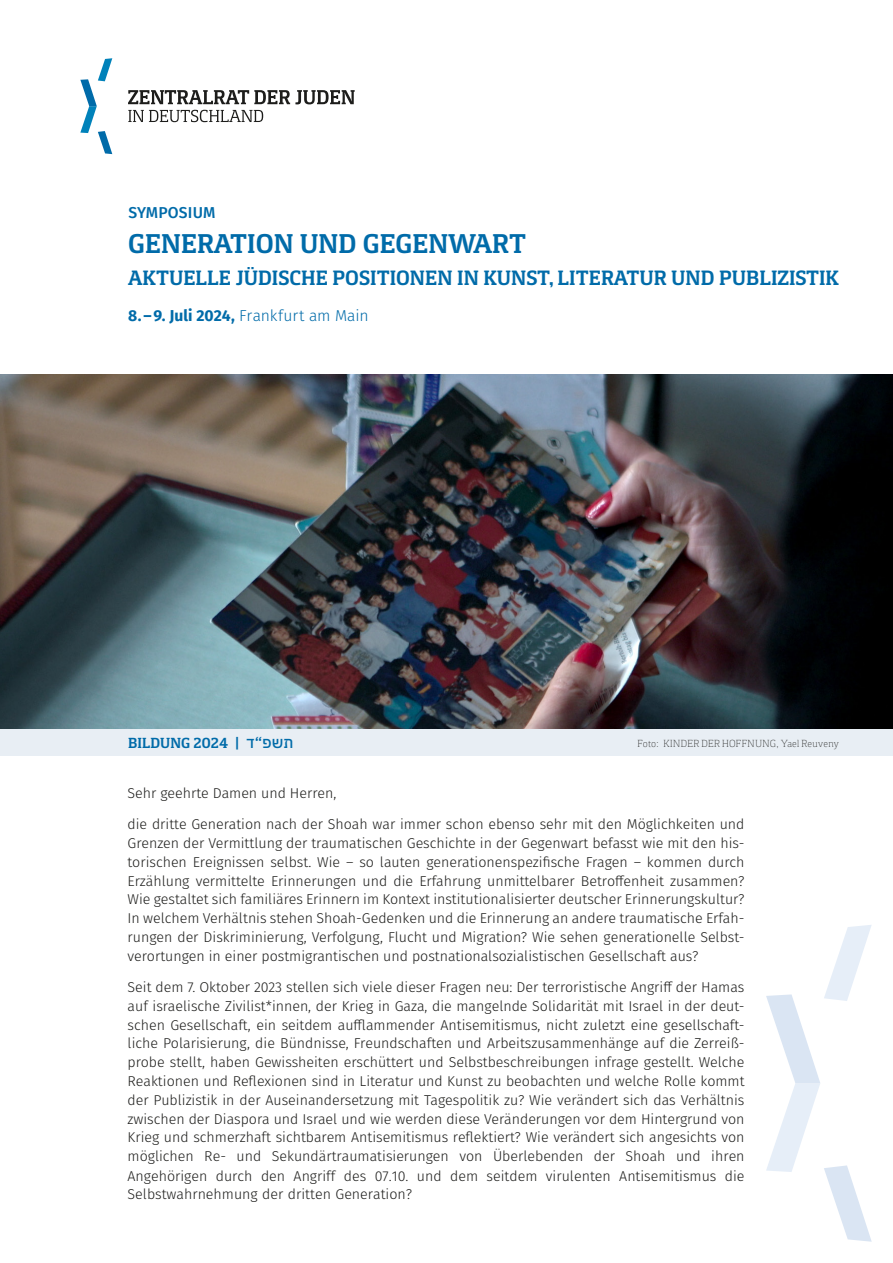
<style>
.page{position:relative;width:893px;height:1263px;background:#fff}
.page>*{position:absolute;margin:0;border:0;box-sizing:border-box;transform-origin:0 0}
.t1{font:700 27.75px "Foral Pro";color:#006ba9}
.t2{font:700 21.3px "Foral Pro";color:#006ba9}
.t3{font:300 15.75px "Fira Sans";letter-spacing:-.01em;color:#006ba9}
.t4{font:500 15.75px "Fira Sans";letter-spacing:.01em;color:#006ba9}
.t5{font:700 15px "Foral Pro";color:#006ba9}
.t6{font:300 14.25px/18.9px "Fira Sans";color:#1d1d1b;text-align:justify}
.t7{font:300 10.5px "Foral Pro";letter-spacing:.03em;color:#1d1d1b}
.s1{font-weight:700}
.s2{font-family:"IBM Plex Sans Hebrew";font-weight:500}
</style>
<div class="page">
<svg style="left:128px;top:90px;width:227px;height:14px"></svg>
<svg style="left:128px;top:110px;width:135px;height:12px"></svg>
<svg style="left:80px;top:58px;width:32px;height:96px"></svg>
<div style="left:0;top:728px;width:893px;height:28px;background:#e8eef4"></div>
<img style="left:0;top:374px;width:893px;height:354px">
<svg style="left:766px;top:925px;width:106px;height:317px"></svg>
<p class="t4" style="left:128px;top:200px;width:89px">SYMPOSIUM</p>
<h1 class="t1" style="left:128px;top:226px;width:399px">GENERATION UND GEGENWART</h1>
<h2 class="t2" style="left:128px;top:265px;width:712px">AKTUELLE JÜDISCHE POSITIONEN IN KUNST, LITERATUR UND PUBLIZISTIK</h2>
<p class="t3" style="left:128px;top:304px;width:242px"><span class="s1">8.–9. Juli 2024,</span> Frankfurt am Main</p>
<p class="t5" style="left:128px;top:733px;width:167px">BILDUNG 2024 <span class="s2">פ”ד</span>| <span class="s2">ש ת</span></p>
<p class="t7" style="left:638px;top:737px;width:203px">Foto: KINDER DER HOFFNUNG, Yael Reuveny</p>
<p class="t6" style="left:128px;top:783px;width:210px">Sehr geehrte Damen und Herren,</p>
<p class="t6" style="left:128px;top:815px;width:618px">die dritte Generation nach der Shoah war immer schon ebenso sehr mit den Möglichkeiten und Grenzen der Vermittlung der traumatischen Geschichte in der Gegenwart befasst wie mit den his&shy;torischen Ereignissen selbst. Wie – so lauten generationenspezifische Fragen – kommen durch Erzählung vermittelte Erinnerungen und die Erfahrung unmittelbarer Betroffenheit zusammen?<br>Wie gestaltet sich familiäres Erinnern im Kontext institutionalisierter deutscher Erinnerungs kultur?<br>In welchem Verhältnis stehen Shoah-Gedenken und die Erinnerung an andere traumatische Erfah&shy;rungen der Diskriminierung, Verfolgung, Flucht und Migration? Wie sehen generationelle Selbst&shy;verortungen in einer postmigrantischen und postnationalsozialistischen Gesellschaft aus?</p>
<p class="t6" style="left:128px;top:978px;width:618px">Seit dem 7. Oktober 2023 stellen sich viele dieser Fragen neu: Der terroristische Angriff der Hamas auf israelische Zivilist*innen, der Krieg in Gaza, die mangelnde Solidarität mit Israel in der deut&shy;schen Gesellschaft, ein seitdem aufflammender Antisemitismus, nicht zuletzt eine gesellschaft&shy;liche Polarisierung, die Bündnisse, Freundschaften und Arbeitszusammenhänge auf die Zerreiß&shy;probe stellt, haben Gewissheiten erschüttert und Selbstbeschreibungen infrage gestellt. Welche Reaktionen und Reflexionen sind in Literatur und Kunst zu beobachten und welche Rolle kommt der Publizistik in der Auseinandersetzung mit Tagespolitik zu? Wie verändert sich das Verhältnis zwischen der Diaspora und Israel und wie werden diese Veränderungen vor dem Hintergrund von Krieg und schmerzhaft sichtbarem Antisemitismus reflektiert? Wie verändert sich angesichts von möglichen Re- und Sekundärtraumatisierungen von Überlebenden der Shoah und ihren Angehörigen durch den Angriff des 07.10. und dem seitdem virulenten Antisemitismus die</p>
<p class="t6" style="left:128px;top:1184px;width:286px">Selbstwahrnehmung der dritten Generation?</p>
</div>
